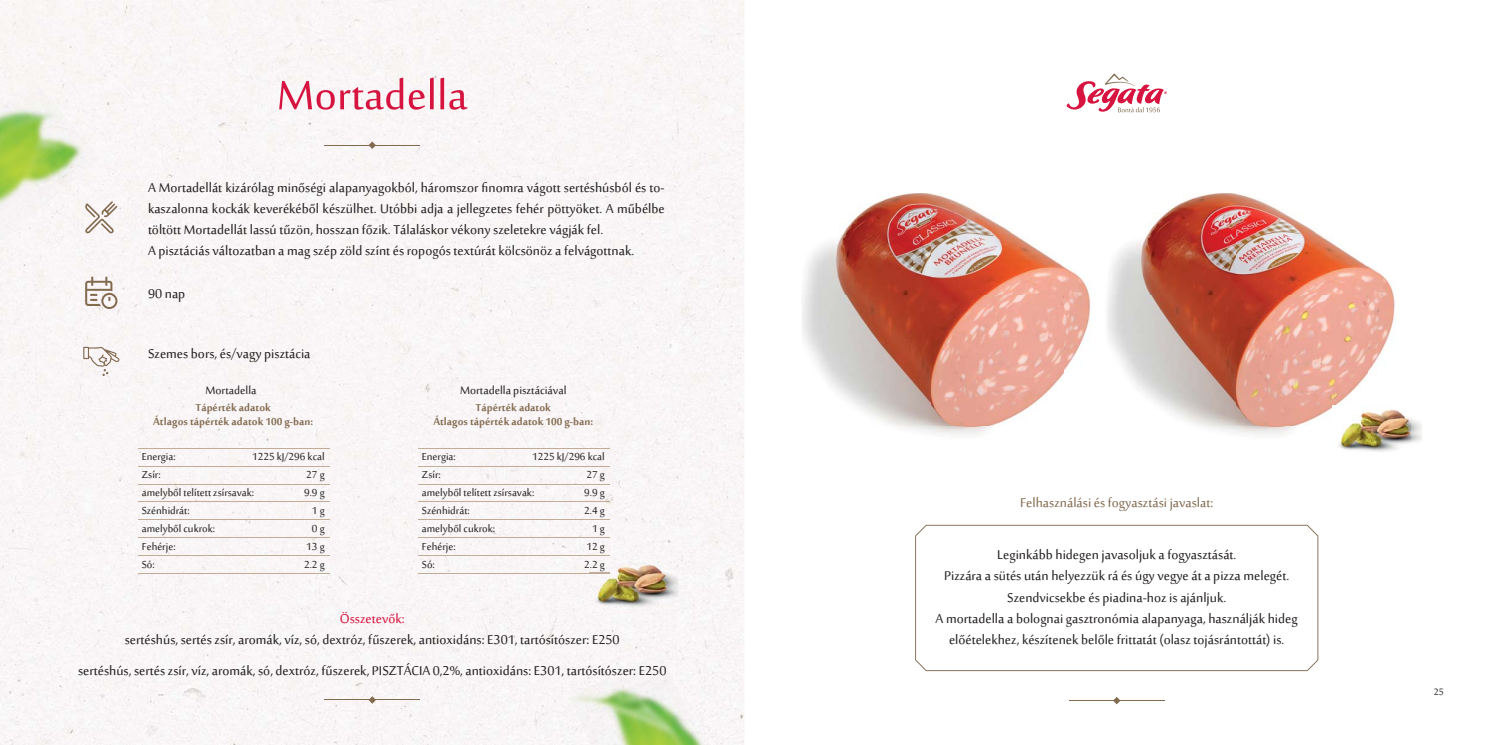
<style>
.page{position:relative;width:1489px;height:745px;background:#fff}
.page>*{position:absolute;margin:0;border:0;box-sizing:border-box;transform-origin:0 0}
.t1{font:56.25px "Sakkal Majalla";color:#d7143f}
.t2{font:17.5px/21px "Sakkal Majalla";color:#231f20;text-align:center}
.t3{font:17.5px "Sakkal Majalla";color:#836b50}
.t4{font:17.5px "Sakkal Majalla";color:#d7143f}
.t5{font:15px "Sakkal Majalla";color:#231f20}
.t6{font:13.88px "Sakkal Majalla";color:#231f20}
.t7{font:700 13.88px/13.9px "Sakkal Majalla";color:#836b50;text-align:center}
.t8{font:12.5px "Sakkal Majalla";color:#231f20}
.s1{color:#221e1f}
.s2{color:#221f1f}
</style>
<div class="page">
<div style="left:0;top:0;width:744px;height:744px;background:#faf6f7"></div>
<hr style="left:138px;top:447px;width:191px;height:1px;background:#c2ac97">
<hr style="left:138px;top:465px;width:191px;height:1px;background:#c2ac97">
<hr style="left:138px;top:483px;width:191px;height:1px;background:#c2ac97">
<hr style="left:138px;top:501px;width:191px;height:1px;background:#c2ac97">
<hr style="left:138px;top:519px;width:191px;height:1px;background:#c2ac97">
<hr style="left:138px;top:536px;width:191px;height:1px;background:#c2ac97">
<hr style="left:138px;top:554px;width:191px;height:1px;background:#c2ac97">
<hr style="left:138px;top:572px;width:191px;height:1px;background:#c2ac97">
<img style="left:802px;top:193px;width:593px;height:243px">
<hr style="left:324px;top:699px;width:96px;height:1px;background:#836b50">
<svg style="left:368px;top:695px;width:8px;height:8px"></svg>
<hr style="left:324px;top:145px;width:96px;height:1px;background:#836b50">
<svg style="left:368px;top:141px;width:8px;height:8px"></svg>
<svg style="left:101px;top:201px;width:16px;height:32px"></svg>
<svg style="left:83px;top:346px;width:36px;height:30px"></svg>
<svg style="left:85px;top:276px;width:32px;height:33px"></svg>
<hr style="left:1068px;top:699px;width:96px;height:1px;background:#836b50">
<svg style="left:1112px;top:697px;width:8px;height:7px"></svg>
<svg style="left:915px;top:524px;width:403px;height:146px"></svg>
<svg style="left:1066px;top:73px;width:100px;height:39px"></svg>
<hr style="left:418px;top:447px;width:191px;height:1px;background:#c2ac97">
<hr style="left:418px;top:465px;width:191px;height:1px;background:#c2ac97">
<hr style="left:418px;top:483px;width:191px;height:1px;background:#c2ac97">
<hr style="left:418px;top:501px;width:191px;height:1px;background:#c2ac97">
<hr style="left:418px;top:519px;width:191px;height:1px;background:#c2ac97">
<hr style="left:418px;top:536px;width:191px;height:1px;background:#c2ac97">
<hr style="left:418px;top:554px;width:191px;height:1px;background:#c2ac97">
<hr style="left:418px;top:572px;width:191px;height:1px;background:#c2ac97">
<img style="left:1332px;top:405px;width:89px;height:47px">
<img style="left:589px;top:560px;width:89px;height:48px">
<img style="left:589px;top:560px;width:15px;height:10px">
<svg style="left:589px;top:572px;width:20px;height:1px"></svg>
<img style="left:0;top:79px;width:101px;height:165px">
<img style="left:567px;top:651px;width:139px;height:93px">
<img style="left:609px;top:662px;width:57px;height:14px">
<h1 class="t1" style="left:277px;top:57px;width:192px">Mortadella</h1>
<p class="t2" style="left:148px;top:175px;width:518px;text-align:left">A Mortadellát kizárólag minőségi alapanyagokból, háromszor finomra vágott sertéshúsból és to&shy;kaszalonna kockák keverékéből készülhet. Utóbbi adja a jellegzetes fehér pöttyöket. A műbélbe töltött Mortadellát lassú tűzön, hosszan főzik. Tálaláskor vékony szeletekre vágják fel.<br>A pisztáciás változatban a mag szép zöld színt és ropogós textúrát kölcsönöz a felvágottnak.</p>
<p class="t2" style="left:148px;top:281px;width:39px">90 nap</p>
<p class="t2" style="left:148px;top:341px;width:164px">Szemes bors, és/vagy pisztácia</p>
<p class="t5" style="left:206px;top:379px;width:52px">Mortadella</p>
<p class="t5" style="left:460px;top:379px;width:108px">Mortadella pisztáciával</p>
<p class="t7" style="left:153px;top:399px;width:161px">Tápérték adatok<br>Átlagos tápérték adatok 100 g-ban:</p>
<p class="t6" style="left:142px;top:447px;width:36px">Energia:</p>
<p class="t6" style="left:252px;top:447px;width:74px">1225 kJ/296 kcal</p>
<p class="t6" style="left:142px;top:464px;width:20px">Zsír:</p>
<p class="t6" style="left:306px;top:464px;width:20px">27 g</p>
<p class="t6" style="left:142px;top:482px;width:114px">amelyből telített zsírsavak:</p>
<p class="t6" style="left:304px;top:482px;width:22px">9.9 g</p>
<p class="t6" style="left:142px;top:500px;width:49px">Szénhidrát:</p>
<p class="t6" style="left:312px;top:500px;width:14px">1 g</p>
<p class="t6" style="left:142px;top:518px;width:75px">amelyből cukrok:</p>
<p class="t6" style="left:312px;top:518px;width:14px">0 g</p>
<p class="t6" style="left:142px;top:536px;width:35px">Fehérje:</p>
<p class="t6" style="left:306px;top:536px;width:20px">13 g</p>
<p class="t6" style="left:142px;top:554px;width:14px">Só:</p>
<p class="t6" style="left:304px;top:554px;width:22px">2.2 g</p>
<p class="t7" style="left:433px;top:399px;width:161px">Tápérték adatok<br>Átlagos tápérték adatok 100 g-ban:</p>
<p class="t6" style="left:422px;top:447px;width:36px">Energia:</p>
<p class="t6" style="left:532px;top:447px;width:74px">1225 kJ/296 kcal</p>
<p class="t6" style="left:422px;top:464px;width:20px">Zsír:</p>
<p class="t6" style="left:586px;top:464px;width:20px">27 g</p>
<p class="t6" style="left:422px;top:482px;width:114px">amelyből telített zsírsavak:</p>
<p class="t6" style="left:584px;top:482px;width:22px">9.9 g</p>
<p class="t6" style="left:422px;top:500px;width:49px">Szénhidrát:</p>
<p class="t6" style="left:584px;top:500px;width:22px">2.4 g</p>
<p class="t6" style="left:422px;top:518px;width:75px">amelyből cukrok:</p>
<p class="t6" style="left:592px;top:518px;width:14px">1 g</p>
<p class="t6" style="left:422px;top:536px;width:35px">Fehérje:</p>
<p class="t6" style="left:586px;top:536px;width:20px">12 g</p>
<p class="t6" style="left:422px;top:554px;width:14px">Só:</p>
<p class="t6" style="left:584px;top:554px;width:22px">2.2 g</p>
<p class="t4" style="left:340px;top:606px;width:66px">Összetevők:</p>
<p class="t2" style="left:78px;top:622px;width:590px;line-height:31px">sertéshús, sertés zsír, aromák, víz, só, dextróz, fűszerek, antioxidáns: E301, tartósítószer: E250<br>sertéshús, sertés zsír, víz, aromák, só, dextróz, fűszerek, PISZTÁCIA 0,2%, antioxidáns: E301, tartósító<span class="s1">sze</span><span class="s2">r</span><span class="s1">:</span> <span class="s2">E</span><span class="s1">2</span><span class="s2">5</span><span class="s1">0</span></p>
<p class="t3" style="left:1019px;top:490px;width:195px">Felhasználási és fogyasztási javaslat:</p>
<p class="t2" style="left:935px;top:542px;width:363px">Leginkább hidegen javasoljuk a fogyasztását.<br>Pizzára a sütés után helyezzük rá és úgy vegye át a pizza melegét.<br>Szendvicsekbe és piadina-hoz is ajánljuk.<br>A mortadella a bolognai gasztronómia alapanyaga, használják hideg előételekhez, készítenek belőle frittatát (olasz tojásrántottát) is.</p>
<p class="t8" style="left:1433px;top:683px;width:12px">25</p>
</div>
